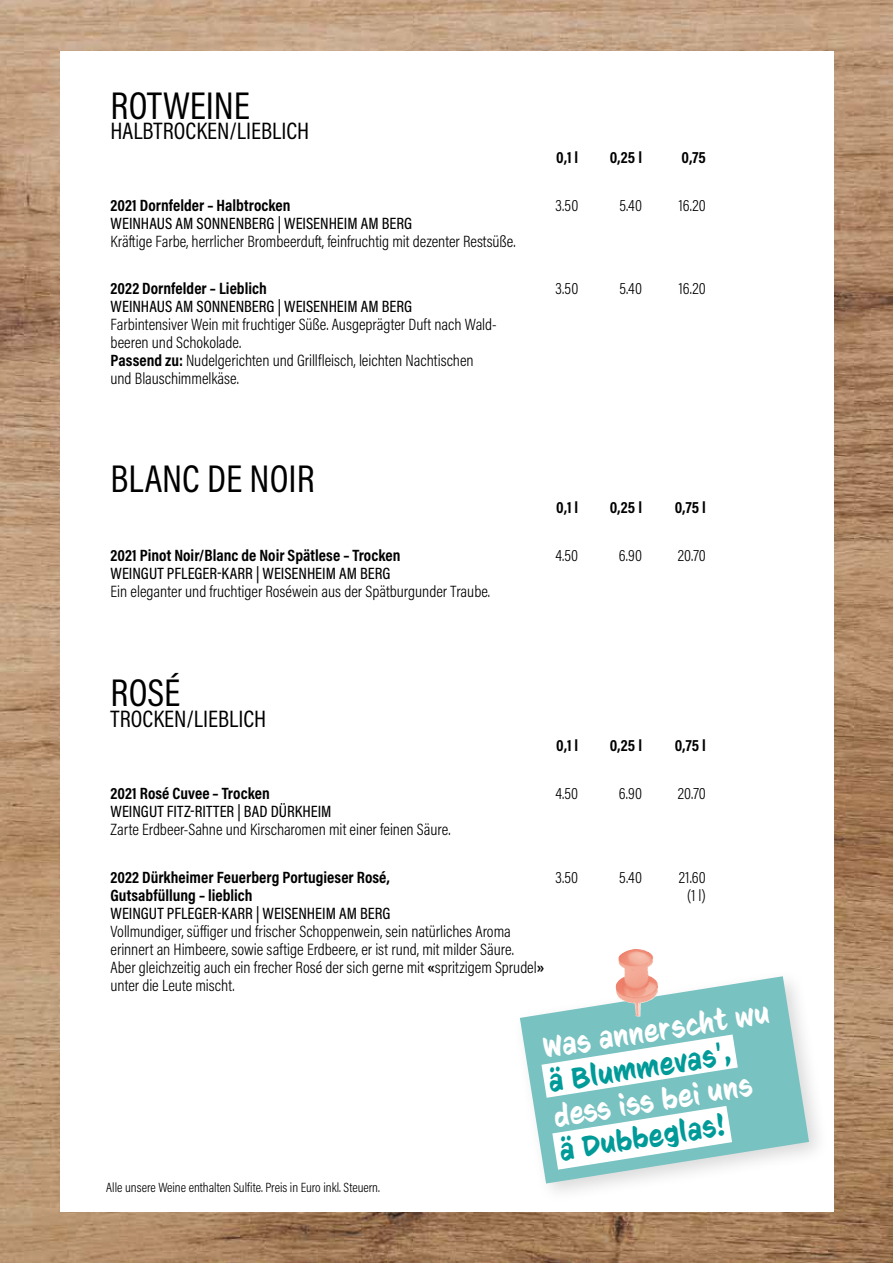
<style>
.page{position:relative;width:893px;height:1263px;background:#fff}
.page>*{position:absolute;margin:0;border:0;box-sizing:border-box;transform-origin:0 0}
.t1{font:39px "Acumin Pro Cond";color:#000}
.t2{font:29.7px/34.7px "CC Sign Language";color:#fff}
.t3{font:29.7px "CC Sign Language";color:#009a99}
.t4{font:24px "Acumin Pro Cond";color:#000}
.t5{font:300 16.5px/18px "Acumin Pro Cond";color:#000}
.t6{font:700 16.5px "Acumin Pro Cond";letter-spacing:.005em;color:#000}
.t7{font:500 16.5px "Acumin Pro Cond";color:#000}
.t8{font:300 13.5px "Acumin Pro Cond";color:#000}
.s1{font-weight:700}
.s2{color:#009a99}
.s3{font-family:"Roboto Slab";font-weight:700;color:#009a99}
</style>
<div class="page">
<img style="left:0;top:0;width:893px;height:1263px">
<div style="left:60px;top:51px;width:773px;height:1161px;background:#fff"></div>
<svg style="left:520px;top:976px;width:289px;height:207px;fill:#78c2c1"></svg>
<svg style="left:541px;top:1034px;width:197px;height:64px"></svg>
<svg style="left:552px;top:1106px;width:180px;height:64px"></svg>
<img style="left:616px;top:949px;width:42px;height:68px">
<h1 class="t1" style="left:111px;top:81px;width:141px">ROTWEINE</h1>
<h3 class="t4" style="left:111px;top:116px;width:200px">HALBTROCKEN/LIEBLICH</h3>
<p class="t6" style="left:556px;top:146px;width:24px">0,1 l</p>
<p class="t6" style="left:610px;top:146px;width:34px">0,25 l</p>
<p class="t6" style="left:681px;top:146px;width:26px">0,75</p>
<p class="t6" style="left:111px;top:194px;width:181px">2021 Dornfelder – Halbtrocken</p>
<p class="t5" style="left:556px;top:196px;width:24px">3.50</p>
<p class="t5" style="left:619px;top:196px;width:24px">5.40</p>
<p class="t5" style="left:679px;top:196px;width:29px">16.20</p>
<p class="t7" style="left:111px;top:212px;width:303px">WEINHAUS AM SONNENBERG | WEISENHEIM AM BERG</p>
<p class="t5" style="left:111px;top:232px;width:406px">Kräftige Farbe, herrlicher Brombeerduft, feinfruchtig mit dezenter Restsüße.</p>
<p class="t6" style="left:111px;top:278px;width:158px">2022 Dornfelder – Lieblich</p>
<p class="t5" style="left:556px;top:279px;width:24px">3.50</p>
<p class="t5" style="left:619px;top:279px;width:24px">5.40</p>
<p class="t5" style="left:679px;top:279px;width:29px">16.20</p>
<p class="t7" style="left:111px;top:296px;width:303px">WEINHAUS AM SONNENBERG | WEISENHEIM AM BERG</p>
<p class="t5" style="left:111px;top:315px;width:388px">Farbintensiver Wein mit fruchtiger Süße. Ausgeprägter Duft nach Wald&shy;beeren und Schokolade.<br><span class="s1">Passend zu:</span> Nudelgerichten und Grillfleisch, leichten Nachtischen und Blauschimmelkäse.</p>
<h1 class="t1" style="left:111px;top:454px;width:206px">BLANC DE NOIR</h1>
<p class="t6" style="left:556px;top:497px;width:24px">0,1 l</p>
<p class="t6" style="left:610px;top:497px;width:34px">0,25 l</p>
<p class="t6" style="left:675px;top:497px;width:33px">0,75 l</p>
<p class="t6" style="left:111px;top:545px;width:291px">2021 Pinot Noir/Blanc de Noir Spätlese – Trocken</p>
<p class="t5" style="left:555px;top:546px;width:24px">4.50</p>
<p class="t5" style="left:619px;top:546px;width:25px">6.90</p>
<p class="t5" style="left:678px;top:546px;width:30px">20.70</p>
<p class="t7" style="left:111px;top:563px;width:281px">WEINGUT PFLEGER-KARR | WEISENHEIM AM BERG</p>
<p class="t5" style="left:111px;top:582px;width:381px">Ein eleganter und fruchtiger Roséwein aus der Spätburgunder Traube.</p>
<h1 class="t1" style="left:111px;top:668px;width:71px">ROSÉ</h1>
<h3 class="t4" style="left:111px;top:703px;width:157px">TROCKEN/LIEBLICH</h3>
<p class="t6" style="left:556px;top:735px;width:24px">0,1 l</p>
<p class="t6" style="left:610px;top:735px;width:34px">0,25 l</p>
<p class="t6" style="left:675px;top:735px;width:33px">0,75 l</p>
<p class="t6" style="left:111px;top:782px;width:161px">2021 Rosé Cuvee – Trocken</p>
<p class="t5" style="left:555px;top:784px;width:24px">4.50</p>
<p class="t5" style="left:619px;top:784px;width:25px">6.90</p>
<p class="t5" style="left:678px;top:784px;width:30px">20.70</p>
<p class="t7" style="left:111px;top:801px;width:222px">WEINGUT FITZ-RITTER | BAD DÜRKHEIM</p>
<p class="t5" style="left:111px;top:820px;width:342px">Zarte Erdbeer-Sahne und Kirscharomen mit einer feinen Säure.</p>
<p class="t6" style="left:111px;top:866px;width:281px">2022 Dürkheimer Feuerberg Portugieser Rosé,</p>
<p class="t5" style="left:555px;top:868px;width:24px">3.50</p>
<p class="t5" style="left:619px;top:868px;width:24px">5.40</p>
<p class="t5" style="left:679px;top:868px;width:28px">21.60</p>
<p class="t6" style="left:111px;top:884px;width:144px">Gutsabfüllung – lieblich</p>
<p class="t5" style="left:687px;top:886px;width:20px">(1 l)</p>
<p class="t7" style="left:111px;top:902px;width:281px">WEINGUT PFLEGER-KARR | WEISENHEIM AM BERG</p>
<p class="t5" style="left:111px;top:922px;width:435px">Vollmundiger, süffiger und frischer Schoppenwein, sein natürliches Aroma erinnert an Himbeere, sowie saftige Erdbeere, er ist rund, mit milder Säure.<br>Aber gleichzeitig auch ein frecher Rosé der sich gerne mit <span class="s1">«</span>spritzigem Sprudel<span class="s1">» </span>unter die Leute mischt.</p>
<p class="t8" style="left:106px;top:1179px;width:275px">Alle unsere Weine enthalten Sulfite. Preis in Euro inkl. Steuern.</p>
<h2 class="t2" style="left:541px;top:1031px;width:230px;rotate:-9deg">Was annerscht wu <span class="s2">ä Blummevas</span><span class="s3">'</span><span class="s2">, </span>dess iss bei uns</h2>
<h2 class="t3" style="left:557px;top:1134px;width:169px;rotate:-9deg">ä Dubbeglas!</h2>
</div>
